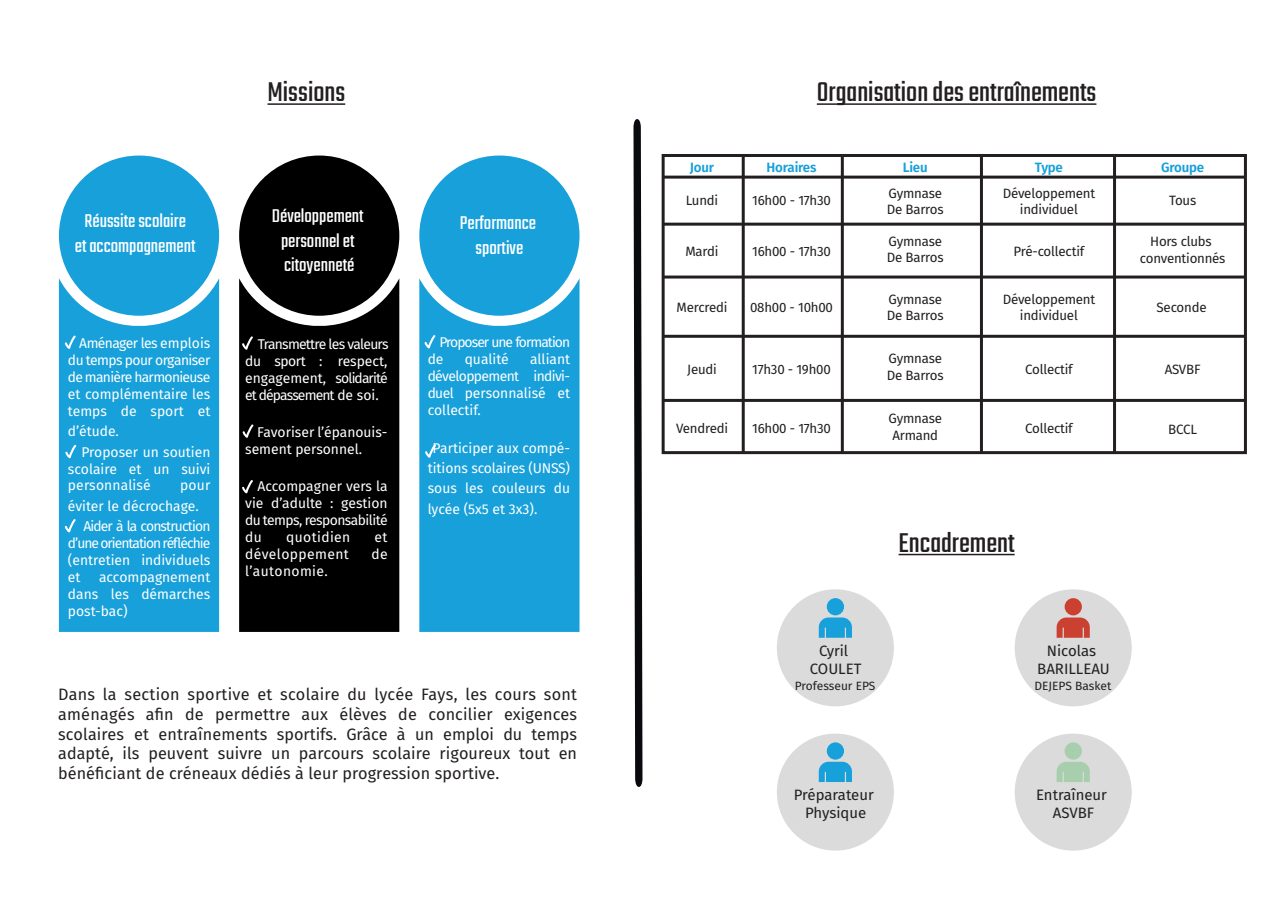
<style>
.page{position:relative;width:1276px;height:906px;background:#fff}
.page>*{position:absolute;margin:0;border:0;box-sizing:border-box;transform-origin:0 0}
.t1{font:30px "Teko";color:#231f20}
.t2{font:20.4px/24.5px "Teko";color:#fff;text-align:center}
.t3{font:16.5px/19.8px "Fira Sans";letter-spacing:.005em;color:#231f20;text-align:justify}
.t4{font:15px/18px "Fira Sans";color:#231f20;text-align:center}
.t5{font:14.1px/17px "Fira Sans";color:#fff;text-align:justify}
.t6{font:14.1px "Fira Sans";letter-spacing:.03em;color:#fff}
.t7{font:14.1px/17px "Fira Sans";letter-spacing:-.07em;color:#fff}
.t8{font:14.1px "Fira Sans";letter-spacing:-.06em;color:#fff}
.t9{font:13.5px/16.2px "Fira Sans";letter-spacing:-.015em;color:#231f20}
.t10{font:600 13.5px "Fira Sans";letter-spacing:-.015em;color:#17a0da}
.t11{font:12px "Fira Sans";color:#231f20}
</style>
<div class="page">
<hr style="left:267px;top:103px;width:78px;height:2px;background:#231f20">
<div style="left:59px;top:278px;width:160px;height:354px;background:#17a0da"></div>
<div style="left:239px;top:278px;width:160px;height:354px;background:#000001"></div>
<div style="left:419px;top:278px;width:160px;height:354px;background:#17a0da"></div>
<div style="left:59px;top:155px;width:160px;height:161px;background:#17a0da;border-radius:50%"></div>
<div style="left:239px;top:155px;width:160px;height:161px;background:#000001;border-radius:50%"></div>
<div style="left:419px;top:155px;width:160px;height:161px;background:#17a0da;border-radius:50%"></div>
<svg style="left:64px;top:335px;width:12px;height:14px"></svg>
<svg style="left:65px;top:444px;width:12px;height:14px"></svg>
<svg style="left:64px;top:518px;width:12px;height:15px"></svg>
<svg style="left:242px;top:336px;width:11px;height:14px"></svg>
<svg style="left:242px;top:479px;width:11px;height:14px"></svg>
<svg style="left:242px;top:424px;width:12px;height:14px"></svg>
<svg style="left:424px;top:334px;width:12px;height:15px"></svg>
<svg style="left:425px;top:444px;width:11px;height:14px"></svg>
<hr style="left:817px;top:103px;width:279px;height:2px;background:#231f20">
<div style="left:661px;top:154px;width:586px;height:300px;background:#fff;border:3px solid #231f20"></div>
<hr style="left:742px;top:155px;width:3px;height:298px;background:#231f20">
<hr style="left:841px;top:155px;width:3px;height:298px;background:#231f20">
<hr style="left:980px;top:155px;width:3px;height:298px;background:#231f20">
<hr style="left:1113px;top:155px;width:3px;height:298px;background:#231f20">
<hr style="left:663px;top:223px;width:582px;height:3px;background:#231f20">
<hr style="left:663px;top:275px;width:582px;height:3px;background:#231f20">
<hr style="left:663px;top:335px;width:582px;height:3px;background:#231f20">
<hr style="left:663px;top:399px;width:582px;height:3px;background:#231f20">
<hr style="left:663px;top:176px;width:582px;height:3px;background:#231f20">
<hr style="left:898px;top:554px;width:116px;height:1px;background:#231f20">
<div style="left:1014px;top:589px;width:117px;height:117px;background:#dadbda;border-radius:50%"></div>
<svg style="left:1056px;top:617px;width:33px;height:21px"></svg>
<div style="left:1064px;top:598px;width:18px;height:17px;background:#cb4131;border-radius:50%"></div>
<div style="left:777px;top:589px;width:117px;height:117px;background:#dadbda;border-radius:50%"></div>
<svg style="left:819px;top:617px;width:33px;height:21px"></svg>
<div style="left:827px;top:598px;width:17px;height:17px;background:#17a0da;border-radius:50%"></div>
<div style="left:1014px;top:733px;width:117px;height:117px;background:#dadbda;border-radius:50%"></div>
<svg style="left:1056px;top:762px;width:33px;height:20px"></svg>
<div style="left:1064px;top:742px;width:18px;height:17px;background:#a8cfad;border-radius:50%"></div>
<div style="left:777px;top:733px;width:117px;height:117px;background:#dadbda;border-radius:50%"></div>
<svg style="left:819px;top:761px;width:33px;height:21px"></svg>
<div style="left:827px;top:742px;width:17px;height:17px;background:#17a0da;border-radius:50%"></div>
<svg style="left:633px;top:119px;width:9px;height:668px;background:#38393d"></svg>
<h1 class="t1" style="left:267px;top:75px;width:79px">Missions</h1>
<h2 class="t2" style="left:75px;top:210px;width:122px">Réussite scolaire<br>et accompagnement</h2>
<h2 class="t2" style="left:272px;top:205px;width:93px">Développement personnel et citoyenneté</h2>
<h2 class="t2" style="left:460px;top:212px;width:78px">Performance sportive</h2>
<p class="t5" style="left:68px;top:334px;width:144px;text-indent:11px">Aménager les emplois du temps pour organiser de manière harmonieuse et complémentaire les temps de sport et</p>
<p class="t5" style="left:81px;top:420px;width:130px;line-height:20.4px;text-indent:-13px">d’étude.<br>Proposer un soutien</p>
<p class="t5" style="left:68px;top:460px;width:144px">scolaire et un suivi personnalisé</p>
<p class="t5" style="left:180px;top:477px;width:32px">pour</p>
<p class="t5" style="left:68px;top:497px;width:132px">éviter le décrochage.</p>
<p class="t8" style="left:83px;top:516px;width:128px">Aider à la construction</p>
<p class="t5" style="left:68px;top:534px;width:144px">d’une orientation réfléchie (entretien individuels et</p>
<p class="t5" style="left:68px;top:568px;width:144px;text-indent:31px">accompagnement dans les démarches post-bac)</p>
<p class="t5" style="left:245px;top:335px;width:145px;text-indent:13px">Transmettre les valeurs du sport : respect, engagement, solidarité et dépassement de soi.</p>
<p class="t5" style="left:245px;top:423px;width:144px;text-indent:12px">Favoriser l’épanouis&shy;sement personnel.</p>
<p class="t5" style="left:245px;top:477px;width:144px;text-indent:12px">Accompagner vers la vie d’adulte : gestion du temps, responsabilité du</p>
<p class="t6" style="left:286px;top:526px;width:66px">quotidien</p>
<p class="t5" style="left:374px;top:528px;width:15px">et</p>
<p class="t6" style="left:245px;top:543px;width:105px">développement</p>
<p class="t5" style="left:371px;top:545px;width:18px">de</p>
<p class="t6" style="left:245px;top:560px;width:84px">l’autonomie.</p>
<p class="t7" style="left:428px;top:334px;width:144px;text-indent:12px">Proposer une formation de</p>
<p class="t5" style="left:465px;top:350px;width:45px">qualité</p>
<p class="t5" style="left:428px;top:350px;width:144px;text-indent:102px">alliant développement indivi&shy;duel personnalisé et collectif.</p>
<p class="t5" style="left:428px;top:437px;width:144px;line-height:20.4px;text-indent:5px">Participer aux compé&shy;titions scolaires (UNSS) sous les couleurs du lycée (5x5 et 3x3).</p>
<p class="t3" style="left:58px;top:684px;width:520px">Dans la section sportive et scolaire du lycée Fays, les cours sont aménagés afin de permettre aux élèves de concilier exigences scolaires et entraînements sportifs. Grâce à un emploi du temps adapté, ils peuvent suivre un parcours scolaire rigoureux tout en bénéficiant de créneaux dédiés à leur progression sportive.</p>
<h1 class="t1" style="left:817px;top:75px;width:281px">Organisation des entraînements</h1>
<p class="t10" style="left:690px;top:156px;width:26px">Jour</p>
<p class="t10" style="left:766px;top:156px;width:51px">Horaires</p>
<p class="t10" style="left:903px;top:156px;width:26px">Lieu</p>
<p class="t10" style="left:1035px;top:156px;width:29px">Type</p>
<p class="t10" style="left:1161px;top:156px;width:45px">Groupe</p>
<p class="t9" style="left:686px;top:191px;width:34px">Lundi</p>
<p class="t9" style="left:1002px;top:184px;width:94px;text-align:center">Développement individuel</p>
<p class="t9" style="left:1013px;top:243px;width:72px">Pré-collectif</p>
<p class="t9" style="left:1002px;top:291px;width:94px;text-align:center">Développement individuel</p>
<p class="t9" style="left:887px;top:184px;width:58px">Gymnase<br>De Barros</p>
<p class="t9" style="left:887px;top:233px;width:58px">Gymnase<br>De Barros</p>
<p class="t9" style="left:887px;top:291px;width:58px">Gymnase<br>De Barros</p>
<p class="t9" style="left:887px;top:350px;width:58px">Gymnase<br>De Barros</p>
<p class="t9" style="left:888px;top:410px;width:55px">Gymnase<br>Armand</p>
<p class="t9" style="left:752px;top:192px;width:80px">16h00 - 17h30</p>
<p class="t9" style="left:1169px;top:192px;width:29px">Tous</p>
<p class="t9" style="left:1139px;top:233px;width:87px;text-align:center">Hors clubs conventionnés</p>
<p class="t9" style="left:1156px;top:299px;width:51px">Seconde</p>
<p class="t9" style="left:685px;top:243px;width:35px">Mardi</p>
<p class="t9" style="left:752px;top:243px;width:80px">16h00 - 17h30</p>
<p class="t9" style="left:676px;top:299px;width:52px">Mercredi</p>
<p class="t9" style="left:750px;top:299px;width:85px">08h00 - 10h00</p>
<p class="t9" style="left:687px;top:361px;width:31px">Jeudi</p>
<p class="t9" style="left:1025px;top:361px;width:49px">Collectif</p>
<p class="t9" style="left:752px;top:361px;width:80px">17h30 - 19h00</p>
<p class="t9" style="left:1164px;top:361px;width:37px">ASVBF</p>
<p class="t9" style="left:676px;top:420px;width:54px">Vendredi</p>
<p class="t9" style="left:1025px;top:420px;width:49px">Collectif</p>
<p class="t9" style="left:752px;top:420px;width:80px">16h00 - 17h30</p>
<p class="t9" style="left:1168px;top:420px;width:30px">BCCL</p>
<h1 class="t1" style="left:898px;top:526px;width:118px">Encadrement</h1>
<p class="t4" style="left:810px;top:641px;width:53px">Cyril<br>COULET</p>
<p class="t11" style="left:795px;top:677px;width:82px">Professeur EPS</p>
<p class="t4" style="left:1037px;top:641px;width:74px">Nicolas<br>BARILLEAU</p>
<p class="t11" style="left:1034px;top:677px;width:78px">DEJEPS Basket</p>
<p class="t4" style="left:793px;top:785px;width:82px">Préparateur<br>Physique</p>
<p class="t4" style="left:1036px;top:785px;width:72px">Entraîneur<br>ASVBF</p>
</div>
